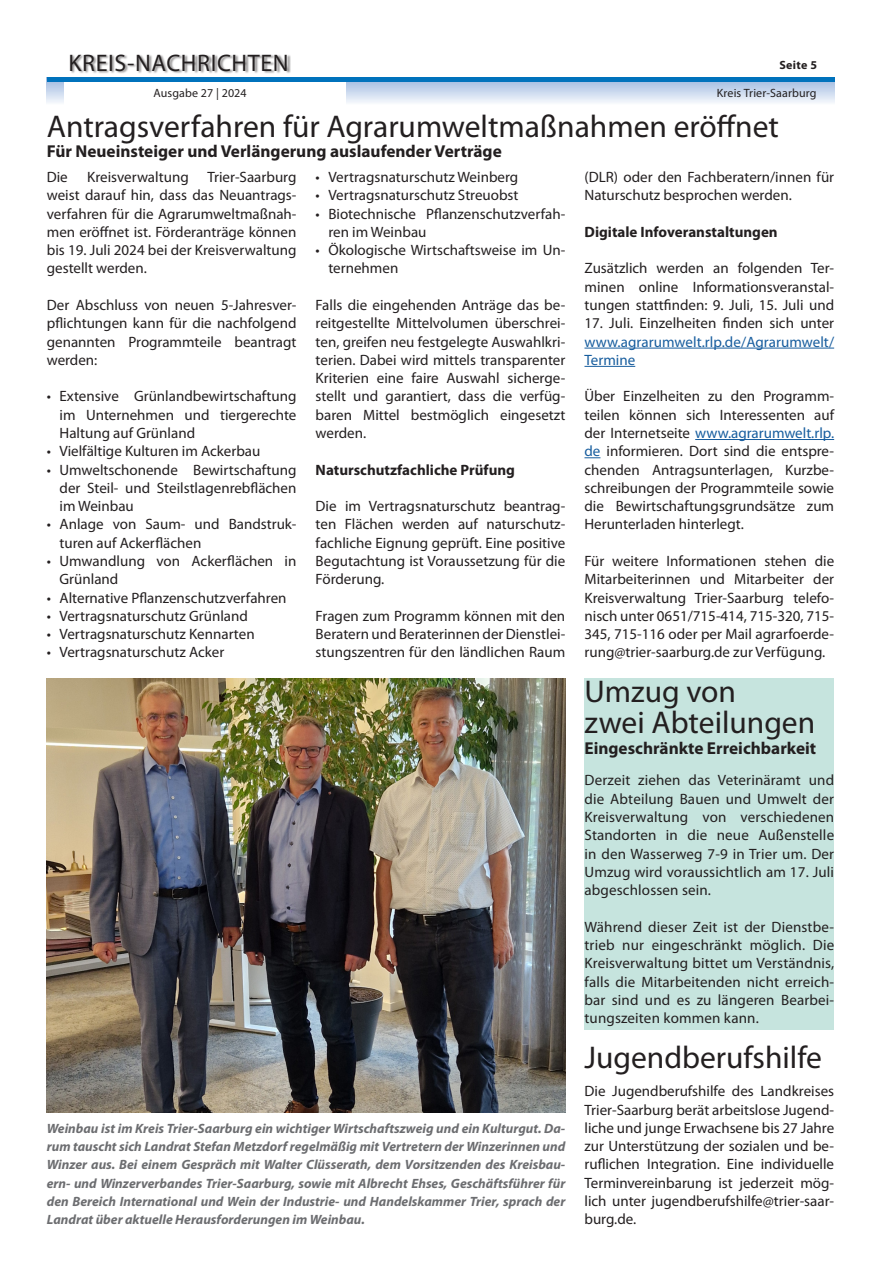
<style>
.page{position:relative;width:881px;height:1263px;background:#fff}
.page>*{position:absolute;margin:0;border:0;box-sizing:border-box;transform-origin:0 0}
.Headline{font:31.5px "Myriad Pro";color:#231f20}
.t1{font:24px "Myriad Pro";letter-spacing:.025em;color:#231f20}
.Subline{font:700 17.25px "Myriad Pro";color:#231f20}
.Fließtext{font:15px/18.3px "Myriad Pro";color:#231f20;text-align:justify}
.Fließtext-2{font:15px/18.3px "Myriad Pro";color:#175d9e;text-align:justify}
.Fließtext-3{font:700 15px "Myriad Pro";color:#231f20}
.Bilduntertitel{font:italic 700 13.5px/18.3px "Myriad Pro";color:#6c6d70;text-align:justify}
.t2{font:12px "Myriad Pro";letter-spacing:.01em;color:#231f20}
.t3{font:700 12px "Myriad Pro";letter-spacing:.025em;color:#231f20}
.s1{color:#231f20}
.s2{color:#175d9e}
</style>
<div class="page">
<svg style="left:47px;top:82px;width:786px;height:21px;background:#cedbef"></svg>
<div style="left:64px;top:0;width:281px;height:113px;background:#fff"></div>
<div style="left:71px;top:54px;width:220px;height:20px;background:#231f20;opacity:.5"></div>
<hr style="left:47px;top:78px;width:786px;height:4px;background:#0072bc">
<img style="left:47px;top:678px;width:518px;height:435px">
<hr style="left:584px;top:348px;width:249px;height:1px;background:#175d9e">
<hr style="left:584px;top:366px;width:51px;height:1px;background:#175d9e">
<hr style="left:695px;top:439px;width:138px;height:1px;background:#175d9e">
<svg style="left:584px;top:457px;width:16px;height:1px"></svg>
<div style="left:584px;top:678px;width:249px;height:87px;background:#c6e4de"></div>
<div style="left:584px;top:765px;width:249px;height:265px;background:#c6e4de"></div>
<h2 class="t1" style="left:68px;top:48px;width:221px">KREIS-NACHRICHTEN</h2>
<p class="t2" style="left:153px;top:86px;width:95px">Ausgabe 27 | 2024</p>
<p class="t3" style="left:779px;top:57px;width:39px">Seite 5</p>
<p class="t2" style="left:716px;top:86px;width:101px">Kreis Trier-Saarburg</p>
<p class="Headline" style="left:47px;top:107px;width:733px">Antragsverfahren für Agrarumweltmaßnahmen eröffnet</p>
<p class="Subline" style="left:47px;top:140px;width:456px">Für Neueinsteiger und Verlängerung auslaufender Verträge</p>
<p class="Fließtext" style="left:315px;top:168px;width:204px">• Vertragsnaturschutz Weinberg</p>
<p class="Fließtext" style="left:315px;top:186px;width:204px">• Vertragsnaturschutz Streuobst</p>
<p class="Fließtext" style="left:328px;top:204px;width:238px;text-indent:-13px">• Biotechnische Pflanzenschutzverfah&shy;ren im Weinbau</p>
<p class="Fließtext" style="left:328px;top:241px;width:238px;text-indent:-13px">• Ökologische Wirtschaftsweise im Un&shy;ternehmen</p>
<p class="Fließtext" style="left:315px;top:296px;width:251px">Falls die eingehenden Anträge das be&shy;reitgestellte Mittelvolumen überschrei&shy;ten, greifen neu festgelegte Auswahlkri&shy;terien. Dabei wird mittels transparenter Kriterien eine faire Auswahl sicherge&shy;stellt und garantiert, dass die verfüg&shy;baren Mittel bestmöglich eingesetzt werden.</p>
<p class="Fließtext-3" style="left:315px;top:460px;width:201px">Naturschutzfachliche Prüfung</p>
<p class="Fließtext" style="left:315px;top:497px;width:251px">Die im Vertragsnaturschutz beantrag&shy;ten Flächen werden auf naturschutz&shy;fachliche Eignung geprüft. Eine positive Begutachtung ist Voraussetzung für die Förderung.</p>
<p class="Fließtext" style="left:315px;top:606px;width:251px">Fragen zum Programm können mit den Beratern und Beraterinnen der Dienstlei&shy;stungszentren für den ländlichen Raum</p>
<p class="Fließtext" style="left:584px;top:168px;width:251px">(DLR) oder den Fachberatern/innen für<br>Naturschutz besprochen werden.</p>
<p class="Fließtext-3" style="left:584px;top:222px;width:195px">Digitale Infoveranstaltungen</p>
<p class="Fließtext" style="left:584px;top:259px;width:251px">Zusätzlich werden an folgenden Ter&shy;minen online Informationsveranstal&shy;tungen stattfinden: 9. Juli, 15. Juli und</p>
<p class="Fließtext-2" style="left:584px;top:314px;width:251px"><span class="s1">17. Juli. Einzelheiten finden sich unter </span>www.agrarumwelt.rlp.de/Agrarumwelt/ Termine</p>
<p class="Fließtext" style="left:584px;top:387px;width:251px">Über Einzelheiten zu den Programm&shy;teilen können sich Interessenten auf der Internetseite <span class="s2">www.agrarumwelt.rlp. de</span> informieren. Dort sind die entspre&shy;chenden Antragsunterlagen, Kurzbe&shy;schreibungen der Programmteile sowie die Bewirtschaftungsgrundsätze zum Herunterladen hinterlegt.</p>
<p class="Fließtext" style="left:584px;top:552px;width:251px">Für weitere Informationen stehen die Mitarbeiterinnen und Mitarbeiter der Kreisverwaltung Trier-Saarburg telefo&shy;nisch unter 0651/715-414, 715-320, 715- 345, 715-116 oder per Mail agrarfoerde&shy;rung@trier-saarburg.de zur Verfügung.</p>
<p class="Fließtext" style="left:47px;top:168px;width:251px;text-indent:40px">Kreisverwaltung Trier-Saarburg weist darauf hin, dass das Neuantrags&shy;verfahren für die Agrarumweltmaßnah&shy;men eröffnet ist. Förderanträge können bis 19. Juli 2024 bei der Kreisverwaltung gestellt werden.</p>
<p class="Fließtext" style="left:47px;top:296px;width:251px">Der Abschluss von neuen 5-Jahresver&shy;pflichtungen kann für die nachfolgend genannten Programmteile beantragt werden:</p>
<p class="Fließtext" style="left:60px;top:387px;width:238px;text-indent:-13px">• Extensive Grünlandbewirtschaftung im Unternehmen und tiergerechte Haltung auf Grünland</p>
<p class="Fließtext" style="left:47px;top:442px;width:215px">• Vielfältige Kulturen im Ackerbau</p>
<p class="Fließtext" style="left:60px;top:460px;width:238px;text-indent:-13px">• Umweltschonende Bewirtschaftung der Steil- und Steilstlagenrebflächen im Weinbau</p>
<p class="Fließtext" style="left:60px;top:515px;width:238px;text-indent:-13px">• Anlage von Saum- und Bandstruk&shy;turen auf Ackerflächen</p>
<p class="Fließtext" style="left:60px;top:552px;width:238px;text-indent:-13px">• Umwandlung von Ackerflächen in<br>Grünland</p>
<p class="Fließtext" style="left:47px;top:588px;width:241px">• Alternative Pflanzenschutzverfahren</p>
<p class="Fließtext" style="left:47px;top:606px;width:202px">• Vertragsnaturschutz Grünland</p>
<p class="Fließtext" style="left:47px;top:625px;width:209px">• Vertragsnaturschutz Kennarten</p>
<p class="Fließtext" style="left:47px;top:643px;width:179px">• Vertragsnaturschutz Acker</p>
<p class="Fließtext" style="left:47px;top:168px;width:23px">Die</p>
<p class="Bilduntertitel" style="left:47px;top:1119px;width:520px">Weinbau ist im Kreis Trier-Saarburg ein wichtiger Wirtschaftszweig und ein Kulturgut. Da&shy;rum tauscht sich Landrat Stefan Metzdorf regelmäßig mit Vertretern der Winzerinnen und Winzer aus. Bei einem Gespräch mit Walter Clüsserath, dem Vorsitzenden des Kreisbau&shy;ern- und Winzerverbandes Trier-Saarburg, sowie mit Albrecht Ehses, Geschäftsführer für den Bereich International und Wein der Industrie- und Handelskammer Trier, sprach der Landrat über aktuelle Herausforderungen im Weinbau.</p>
<p class="Headline" style="left:584px;top:672px;width:153px">Umzug von</p>
<p class="Headline" style="left:584px;top:703px;width:232px">zwei Abteilungen</p>
<p class="Subline" style="left:584px;top:737px;width:233px">Eingeschränkte Erreichbarkeit</p>
<p class="Fließtext" style="left:584px;top:771px;width:251px">Derzeit ziehen das Veterinäramt und die Abteilung Bauen und Umwelt der Kreisverwaltung von verschiedenen Standorten in die neue Außenstelle in den Wasserweg 7-9 in Trier um. Der Umzug wird voraussichtlich am 17. Juli abgeschlossen sein.</p>
<p class="Fließtext" style="left:584px;top:917px;width:251px">Während dieser Zeit ist der Dienstbe&shy;trieb nur eingeschränkt möglich. Die Kreisverwaltung bittet um Verständnis, falls die Mitarbeitenden nicht erreich&shy;bar sind und es zu längeren Bearbei&shy;tungszeiten kommen kann.</p>
<p class="Headline" style="left:584px;top:1037px;width:239px">Jugendberufshilfe</p>
<p class="Fließtext" style="left:584px;top:1082px;width:251px">Die Jugendberufshilfe des Landkreises Trier-Saarburg berät arbeitslose Jugend&shy;liche und junge Erwachsene bis 27 Jahre zur Unterstützung der sozialen und be&shy;ruflichen Integration. Eine individuelle Terminvereinbarung ist jederzeit mög&shy;lich unter jugendberufshilfe@trier-saar&shy;burg.de.</p>
</div>
